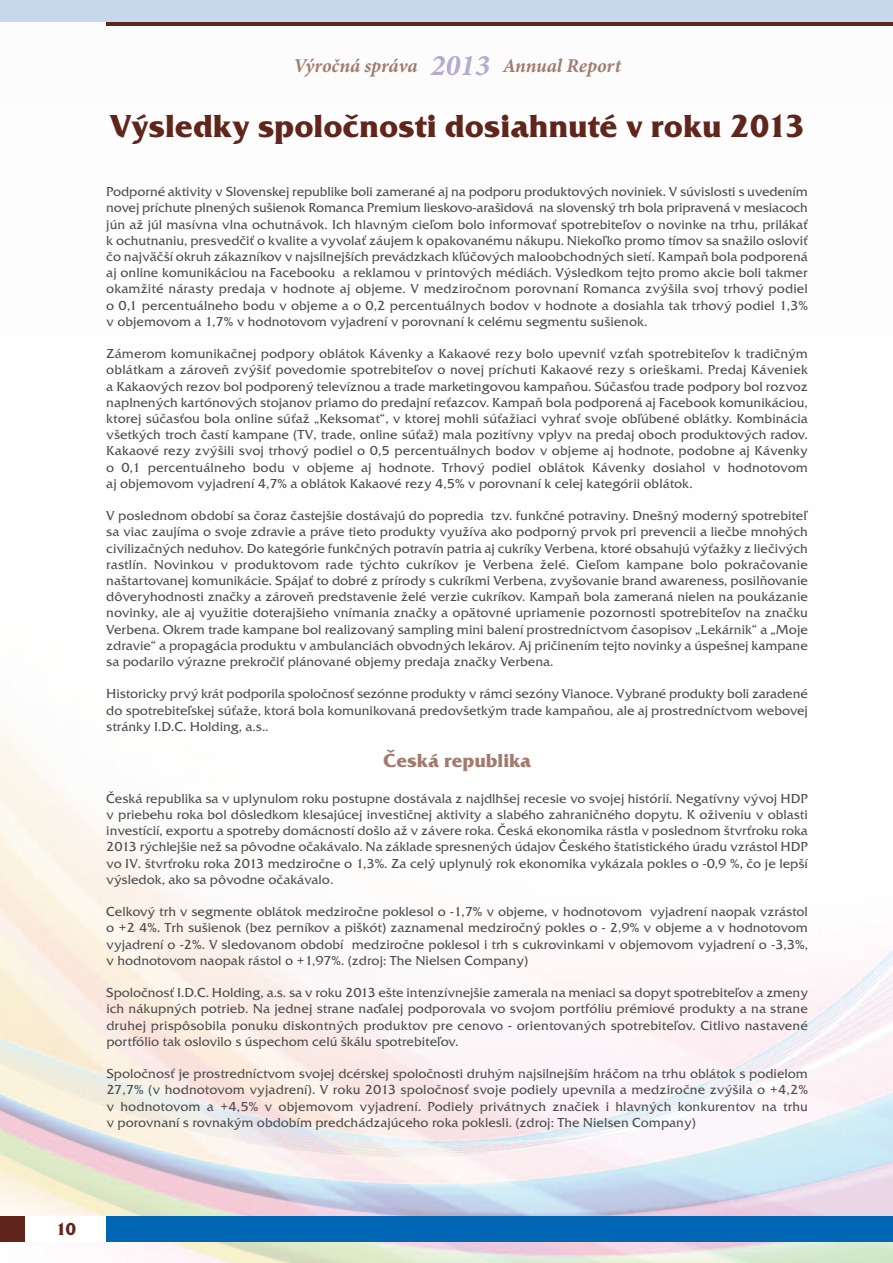
<style>
.page{position:relative;width:893px;height:1263px;background:#fff}
.page>*{position:absolute;margin:0;border:0;box-sizing:border-box;transform-origin:0 0}
.t1{font:700 33px "Friz Quadrata Itc TCE";color:#60251b}
.t2{font:italic 700 19.5px "Minion Pro";letter-spacing:-.005em;color:#a17b6e}
.t3{font:700 19.5px "Friz Quadrata Itc TCE";color:#a17b6e}
.t4{font:700 18px "Friz Quadrata Itc TCE";color:#60251b}
.t5{font:13.5px/16.2px "Friz Quadrata Itc TCE";color:#4b4c4d;text-align:justify}
.s1{font-size:30px;color:#b5aad1}
</style>
<div class="page">
<img style="left:0;top:21px;width:893px;height:1242px">
<div style="left:0;top:1216px;width:160px;height:26px;background:#60251b"></div>
<div style="left:26px;top:1216px;width:177px;height:26px;background:#fff"></div>
<div style="left:106px;top:1216px;width:787px;height:26px;background:#0166b3"></div>
<div style="left:106px;top:0;width:787px;height:26px;background:linear-gradient(to right,#60251b,#60251b)"></div>
<div style="left:0;top:0;width:893px;height:21px;background:#c6d8eb"></div>
<h2 class="t2" style="left:293px;top:59px;width:329px">Výročná správa <span class="s1">2013</span> Annual Report</h2>
<h1 class="t1" style="left:110px;top:106px;width:696px">Výsledky spoločnosti dosiahnuté v roku 2013</h1>
<p class="t5" style="left:106px;top:183px;width:703px">Podporné aktivity v Slovenskej republike boli zamerané aj na podporu produktových noviniek. V súvislosti s uvedením novej príchute plnených sušienok Romanca Premium lieskovo-arašidová na slovenský trh bola pripravená v mesiacoch jún až júl masívna vlna ochutnávok. Ich hlavným cieľom bolo informovať spotrebiteľov o novinke na trhu, prilákať k ochutnaniu, presvedčiť o kvalite a vyvolať záujem k opakovanému nákupu. Niekoľko promo tímov sa snažilo osloviť čo najväčší okruh zákazníkov v najsilnejších prevádzkach kľúčových maloobchodných sietí. Kampaň bola podporená aj online komunikáciou na Facebooku a reklamou v printových médiách. Výsledkom tejto promo akcie boli takmer okamžité nárasty predaja v hodnote aj objeme. V medziročnom porovnaní Romanca zvýšila svoj trhový podiel o 0,1 percentuálneho bodu v objeme a o 0,2 percentuálnych bodov v hodnote a dosiahla tak trhový podiel 1,3% v objemovom a 1,7% v hodnotovom vyjadrení v porovnaní k celému segmentu sušienok.</p>
<p class="t5" style="left:106px;top:345px;width:703px">Zámerom komunikačnej podpory oblátok Kávenky a Kakaové rezy bolo upevniť vzťah spotrebiteľov k tradičným oblátkam a zároveň zvýšiť povedomie spotrebiteľov o novej príchuti Kakaové rezy s orieškami. Predaj Káveniek a Kakaových rezov bol podporený televíznou a trade marketingovou kampaňou. Súčasťou trade podpory bol rozvoz naplnených kartónových stojanov priamo do predajní reťazcov. Kampaň bola podporená aj Facebook komunikáciou, ktorej súčasťou bola online súťaž „Keksomat“, v ktorej mohli súťažiaci vyhrať svoje obľúbené oblátky. Kombinácia všetkých troch častí kampane (TV, trade, online súťaž) mala pozitívny vplyv na predaj oboch produktových radov.<br>Kakaové rezy zvýšili svoj trhový podiel o 0,5 percentuálnych bodov v objeme aj hodnote, podobne aj Kávenky o 0,1 percentuálneho bodu v objeme aj hodnote. Trhový podiel oblátok Kávenky dosiahol v hodnotovom aj objemovom vyjadrení 4,7% a oblátok Kakaové rezy 4,5% v porovnaní k celej kategórii oblátok.</p>
<p class="t5" style="left:106px;top:507px;width:703px">V poslednom období sa čoraz častejšie dostávajú do popredia tzv. funkčné potraviny. Dnešný moderný spotrebiteľ sa viac zaujíma o svoje zdravie a práve tieto produkty využíva ako podporný prvok pri prevencii a liečbe mnohých civilizačných neduhov. Do kategórie funkčných potravín patria aj cukríky Verbena, ktoré obsahujú výťažky z liečivých rastlín. Novinkou v produktovom rade týchto cukríkov je Verbena želé. Cieľom kampane bolo pokračovanie naštartovanej komunikácie. Spájať to dobré z prírody s cukríkmi Verbena, zvyšovanie brand awareness, posilňovanie dôveryhodnosti značky a zároveň predstavenie želé verzie cukríkov. Kampaň bola zameraná nielen na poukázanie novinky, ale aj využitie doterajšieho vnímania značky a opätovné upriamenie pozornosti spotrebiteľov na značku Verbena. Okrem trade kampane bol realizovaný sampling mini balení prostredníctvom časopisov „Lekárnik“ a „Moje zdravie“ a propagácia produktu v ambulanciách obvodných lekárov. Aj pričinením tejto novinky a úspešnej kampane sa podarilo výrazne prekročiť plánované objemy predaja značky Verbena.</p>
<p class="t5" style="left:106px;top:686px;width:703px">Historicky prvý krát podporila spoločnosť sezónne produkty v rámci sezóny Vianoce. Vybrané produkty boli zaradené do spotrebiteľskej súťaže, ktorá bola komunikovaná predovšetkým trade kampaňou, ale aj prostredníctvom webovej stránky I.D.C. Holding, a.s..</p>
<h2 class="t3" style="left:383px;top:749px;width:150px">Česká republika</h2>
<p class="t5" style="left:106px;top:790px;width:703px">Česká republika sa v uplynulom roku postupne dostávala z najdlhšej recesie vo svojej histórií. Negatívny vývoj HDP v priebehu roka bol dôsledkom klesajúcej investičnej aktivity a slabého zahraničného dopytu. K oživeniu v oblasti investícií, exportu a spotreby domácností došlo až v závere roka. Česká ekonomika rástla v poslednom štvrťroku roka 2013 rýchlejšie než sa pôvodne očakávalo. Na základe spresnených údajov Českého štatistického úradu vzrástol HDP vo IV. štvrťroku roka 2013 medziročne o 1,3%. Za celý uplynulý rok ekonomika vykázala pokles o -0,9 %, čo je lepší výsledok, ako sa pôvodne očakávalo.</p>
<p class="t5" style="left:106px;top:903px;width:703px">Celkový trh v segmente oblátok medziročne poklesol o -1,7% v objeme, v hodnotovom vyjadrení naopak vzrástol o +2 4%. Trh sušienok (bez perníkov a piškót) zaznamenal medziročný pokles o - 2,9% v objeme a v hodnotovom vyjadrení o -2%. V sledovanom období medziročne poklesol i trh s cukrovinkami v objemovom vyjadrení o -3,3%, v hodnotovom naopak rástol o +1,97%. (zdroj: The Nielsen Company)</p>
<p class="t5" style="left:106px;top:984px;width:703px">Spoločnosť I.D.C. Holding, a.s. sa v roku 2013 ešte intenzívnejšie zamerala na meniaci sa dopyt spotrebiteľov a zmeny ich nákupných potrieb. Na jednej strane naďalej podporovala vo svojom portfóliu prémiové produkty a na strane druhej prispôsobila ponuku diskontných produktov pre cenovo - orientovaných spotrebiteľov. Citlivo nastavené portfólio tak oslovilo s úspechom celú škálu spotrebiteľov.</p>
<p class="t5" style="left:106px;top:1065px;width:703px">Spoločnosť je prostredníctvom svojej dcérskej spoločnosti druhým najsilnejším hráčom na trhu oblátok s podielom 27,7% (v hodnotovom vyjadrení). V roku 2013 spoločnosť svoje podiely upevnila a medziročne zvýšila o +4,2% v hodnotovom a +4,5% v objemovom vyjadrení. Podiely privátnych značiek i hlavných konkurentov na trhu v porovnaní s rovnakým obdobím predchádzajúceho roka poklesli. (zdroj: The Nielsen Company)</p>
<h3 class="t4" style="left:56px;top:1218px;width:22px">10</h3>
</div>
